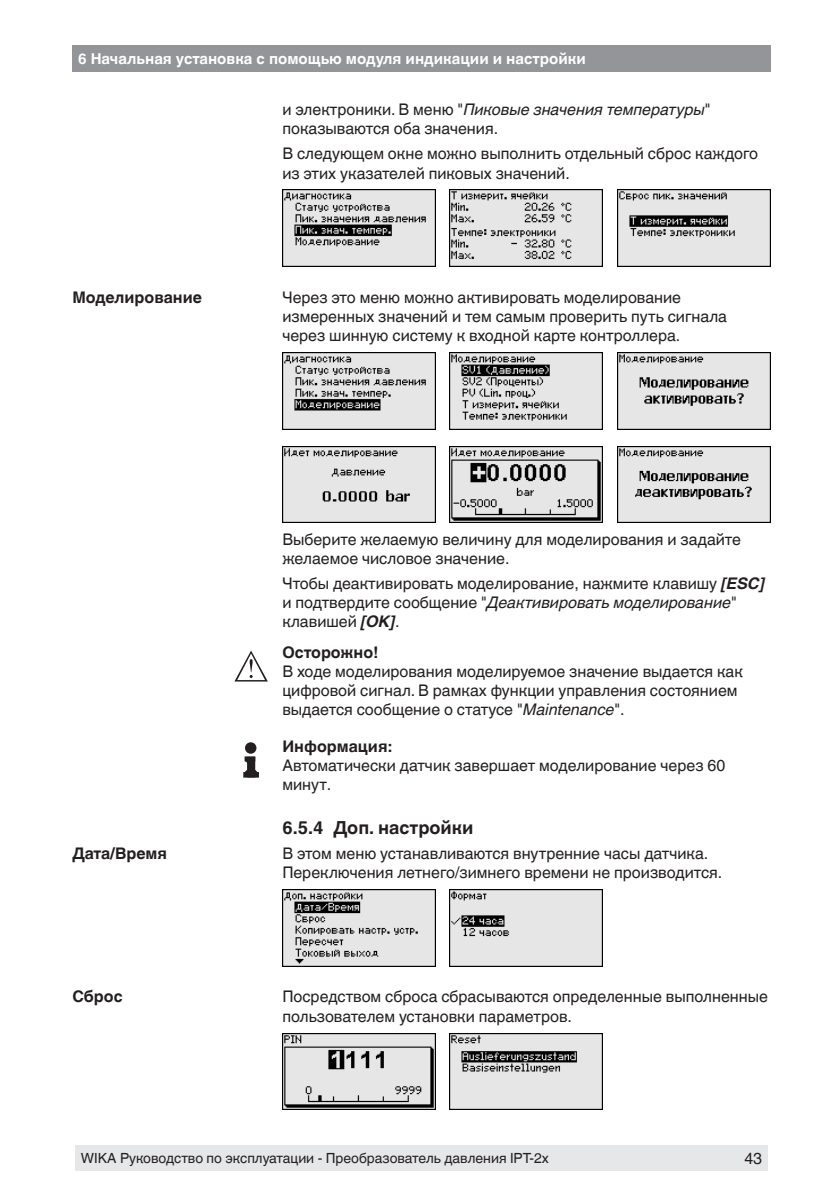
<style>
.page{position:relative;width:840px;height:1191px;background:#fff}
.page>*{position:absolute;margin:0;border:0;box-sizing:border-box;transform-origin:0 0}
.titel_unterkapitel_n{font:700 18px "Helvetica Linotype";color:#231f20}
.absatz_normal{font:16px/19.2px "Helvetica Linotype";color:#231f20}
.absatz_normal_margin{font:16px/19.2px "Helvetica Linotype";color:#231f20}
.absatz_normal_Abstan{font:16px/19.2px "Helvetica Linotype";color:#231f20}
.marginaltext{font:700 16px "Helvetica Linotype";color:#231f20}
.bedeutung_normal{font:700 16px "Helvetica Linotype";color:#231f20}
.K1right_Wika{font:700 15px "Helvetica Linotype";color:#fff}
.Fuss_F{font:14px "Helvetica Linotype";color:#231f20}
.s1{font-style:italic}
.s2{font-weight:700;font-style:italic}
</style>
<div class="page">
<div style="left:721px;top:1145px;width:46px;height:26px;background:#e6e7e9"></div>
<div style="left:72px;top:45px;width:698px;height:27px;background:#939598"></div>
<div style="left:75px;top:1145px;width:646px;height:26px;background:#e6e7e9"></div>
<img style="left:282px;top:190px;width:153px;height:76px">
<img style="left:449px;top:190px;width:153px;height:76px">
<img style="left:617px;top:190px;width:152px;height:76px">
<img style="left:282px;top:352px;width:153px;height:77px">
<img style="left:449px;top:352px;width:153px;height:77px">
<img style="left:617px;top:352px;width:152px;height:77px">
<img style="left:282px;top:446px;width:153px;height:76px">
<img style="left:449px;top:446px;width:153px;height:76px">
<img style="left:617px;top:446px;width:152px;height:76px">
<img style="left:282px;top:889px;width:153px;height:77px">
<img style="left:449px;top:889px;width:153px;height:77px">
<img style="left:282px;top:1033px;width:153px;height:76px">
<img style="left:449px;top:1033px;width:153px;height:76px">
<svg style="left:234px;top:650px;width:34px;height:31px"></svg>
<div style="left:246px;top:743px;width:9px;height:10px;background:#231f20;border-radius:50%"></div>
<div style="left:245px;top:742px;width:11px;height:11px;border:2px solid #231f20;border-radius:50%"></div>
<svg style="left:243px;top:757px;width:16px;height:20px"></svg>
<p class="K1right_Wika" style="left:78px;top:50px;width:509px">6 Начальная установка с помощью модуля индикации и настройки</p>
<p class="marginaltext" style="left:72px;top:288px;width:131px">Моделирование</p>
<p class="marginaltext" style="left:72px;top:844px;width:96px">Дата/Время</p>
<p class="marginaltext" style="left:72px;top:987px;width:52px">Сброс</p>
<p class="absatz_normal_margin" style="left:282px;top:100px;width:429px">и электроники. В меню "<span class="s1">Пиковые значения температуры</span>" показываются оба значения.</p>
<p class="absatz_normal" style="left:282px;top:144px;width:477px">В следующем окне можно выполнить отдельный сброс каждого из этих указателей пиковых значений.</p>
<p class="absatz_normal_margin" style="left:282px;top:287px;width:446px">Через это меню можно активировать моделирование измеренных значений и тем самым проверить путь сигнала через шинную систему к входной карте контроллера.</p>
<p class="absatz_normal" style="left:282px;top:529px;width:460px">Выберите желаемую величину для моделирования и задайте желаемое числовое значение.</p>
<p class="absatz_normal" style="left:282px;top:573px;width:483px">Чтобы деактивировать моделирование, нажмите клавишу <span class="s2">[ESC] </span>и подтвердите сообщение "<span class="s1">Деактивировать моделирование</span>" клавишей <span class="s2">[OK]</span>.</p>
<p class="bedeutung_normal" style="left:282px;top:643px;width:98px">Осторожно!</p>
<p class="absatz_normal_Abstan" style="left:282px;top:662px;width:462px">В ходе моделирования моделируемое значение выдается как цифровой сигнал. В рамках функции управления состоянием выдается сообщение о статусе "<span class="s1">Maintenance</span>".</p>
<p class="bedeutung_normal" style="left:282px;top:736px;width:111px">Информация:</p>
<p class="absatz_normal_Abstan" style="left:282px;top:755px;width:444px">Автоматически датчик завершает моделирование через 60 минут.</p>
<p class="titel_unterkapitel_n" style="left:282px;top:817px;width:192px">6.5.4 Доп. настройки</p>
<p class="absatz_normal" style="left:282px;top:844px;width:441px">В этом меню устанавливаются внутренние часы датчика.<br>Переключения летнего/зимнего времени не производится.</p>
<p class="absatz_normal_margin" style="left:282px;top:987px;width:487px">Посредством сброса сбрасываются определенные выполненные пользователем установки параметров.</p>
<p class="Fuss_F" style="left:81px;top:1150px;width:469px">WIKA Руководство по эксплуатации - Преобразователь давления IPT-2x</p>
<p class="absatz_normal_Abstan" style="left:744px;top:1149px;width:19px">43</p>
</div>
